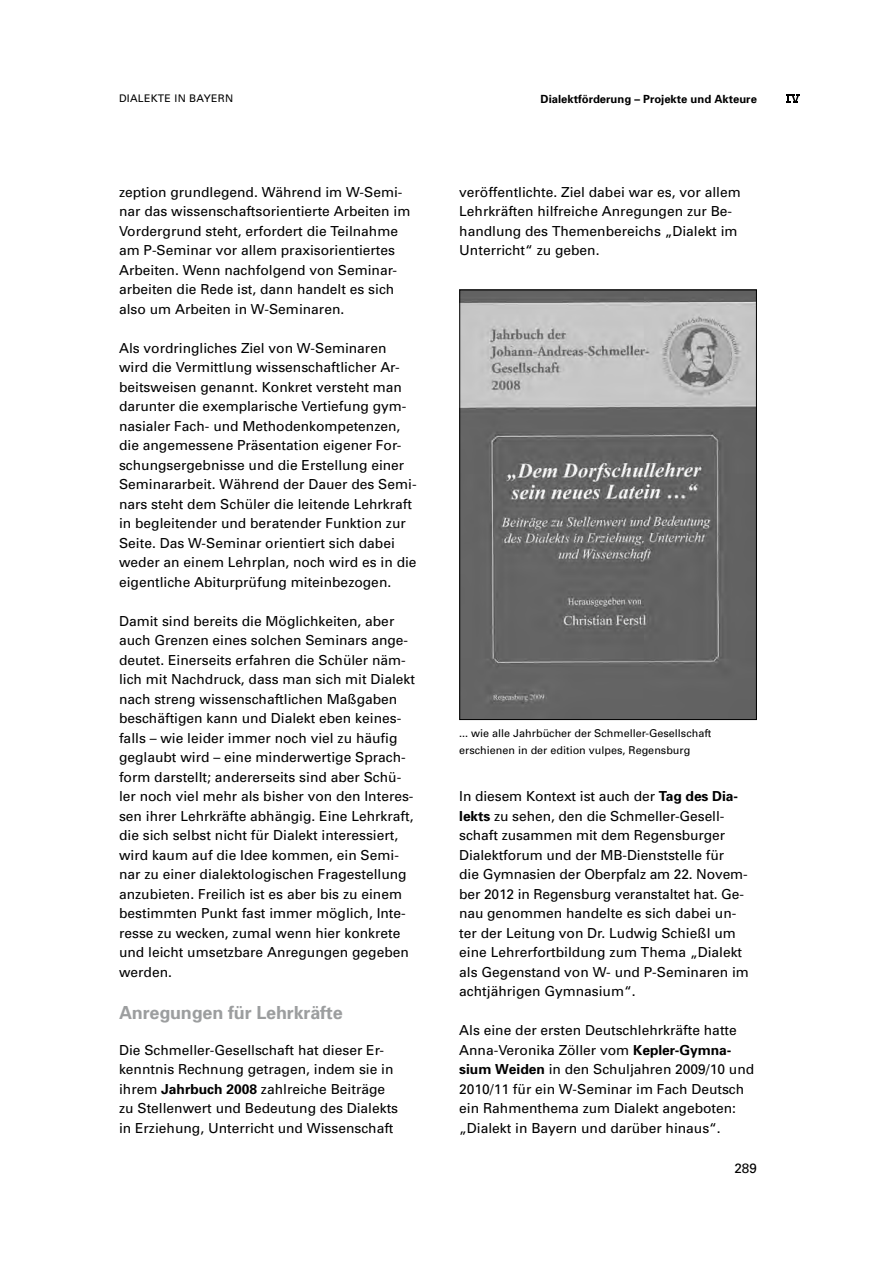
<style>
.page{position:relative;width:893px;height:1263px;background:#fff}
.page>*{position:absolute;margin:0;border:0;box-sizing:border-box;transform-origin:0 0}
.t1{font:700 18px "Univers";letter-spacing:-.01em;color:#9c9e9f}
.t2{font:13.8px/19.5px "Univers";color:#000}
.t3{font:13.5px "Univers";color:#000}
.t4{font:700 11.25px "Univers";color:#000}
.t5{font:10.8px/16.5px "Univers";color:#000}
.t6{font:10.5px "Univers";letter-spacing:.025em;color:#000}
.s1{font-weight:700}
</style>
<div class="page">
<svg style="left:786px;top:95px;width:13px;height:8px"></svg>
<img style="left:461px;top:291px;width:294px;height:427px">
<div style="left:459px;top:289px;width:298px;height:431px;border:1px solid #000"></div>
<p class="t6" style="left:119px;top:92px;width:116px">Dialekte in Bayern</p>
<p class="t4" style="left:541px;top:92px;width:218px">Dialektförderung – Projekte und Akteure</p>
<p class="t2" style="left:119px;top:182px;width:293px">zeption grundlegend. Während im W-Semi&shy;nar das wissenschaftsorientierte Arbeiten im Vordergrund steht, erfordert die Teilnahme am P-Seminar vor allem praxisorientiertes Arbeiten. Wenn nachfolgend von Seminar&shy;arbeiten die Rede ist, dann handelt es sich also um Arbeiten in W-Seminaren.</p>
<p class="t2" style="left:119px;top:338px;width:299px">Als vordringliches Ziel von W-Seminaren wird die Vermittlung wissenschaftlicher Ar&shy;beitsweisen genannt. Konkret versteht man darunter die exemplarische Vertiefung gym&shy;nasialer Fach- und Methodenkompetenzen, die angemessene Präsentation eigener For&shy;schungsergebnisse und die Erstellung einer Seminararbeit. Während der Dauer des Semi&shy;nars steht dem Schüler die leitende Lehrkraft in begleitender und beratender Funktion zur Seite. Das W-Seminar orientiert sich dabei weder an einem Lehrplan, noch wird es in die eigentliche Abiturprüfung miteinbezogen.</p>
<p class="t2" style="left:119px;top:611px;width:297px">Damit sind bereits die Möglichkeiten, aber auch Grenzen eines solchen Seminars ange&shy;deutet. Einerseits erfahren die Schüler näm&shy;lich mit Nachdruck, dass man sich mit Dialekt nach streng wissenschaftlichen Maßgaben beschäftigen kann und Dialekt eben keines&shy;falls – wie leider immer noch viel zu häufig geglaubt wird – eine minderwertige Sprach&shy;form darstellt; andererseits sind aber Schü&shy;ler noch viel mehr als bisher von den Interes&shy;sen ihrer Lehrkräfte abhängig. Eine Lehrkraft, die sich selbst nicht für Dialekt interessiert, wird kaum auf die Idee kommen, ein Semi&shy;nar zu einer dialektologischen Fragestellung anzubieten. Freilich ist es aber bis zu einem bestimmten Punkt fast immer möglich, Inte&shy;resse zu wecken, zumal wenn hier konkrete und leicht umsetzbare Anregungen gegeben werden.</p>
<p class="t1" style="left:119px;top:1001px;width:225px">Anregungen für Lehrkräfte</p>
<p class="t2" style="left:119px;top:1040px;width:281px">Die Schmeller-Gesellschaft hat dieser Er&shy;kenntnis Rechnung getragen, indem sie in ihrem <span class="s1">Jahrbuch 2008</span> zahlreiche Beiträge zu Stellenwert und Bedeutung des Dialekts in Erziehung, Unterricht und Wissenschaft</p>
<p class="t2" style="left:459px;top:182px;width:283px">veröffentlichte. Ziel dabei war es, vor allem Lehrkräften hilfreiche Anregungen zur Be&shy;handlung des Themenbereichs „Dialekt im Unterricht“ zu geben.</p>
<p class="t5" style="left:459px;top:725px;width:254px">... wie alle Jahrbücher der Schmeller-Gesellschaft erschienen in der edition vulpes, Regensburg</p>
<p class="t2" style="left:459px;top:786px;width:291px">In diesem Kontext ist auch der <span class="s1">Tag des Dia&shy;lekts</span> zu sehen, den die Schmeller-Gesell&shy;schaft zusammen mit dem Regensburger Dialektforum und der MB-Dienststelle für<br>die Gymnasien der Oberpfalz am 22. Novem&shy;ber 2012 in Regensburg veranstaltet hat. Ge&shy;nau genommen handelte es sich dabei un&shy;ter der Leitung von Dr. Ludwig Schießl um eine Lehrerfortbildung zum Thema „Dialekt als Gegenstand von W- und P-Seminaren im achtjährigen Gymnasium“.</p>
<p class="t2" style="left:459px;top:1020px;width:297px">Als eine der ersten Deutschlehrkräfte hatte Anna-Veronika Zöller vom <span class="s1">Kepler-Gymna&shy;sium Weiden</span> in den Schuljahren 2009/10 und 2010/11 für ein W-Seminar im Fach Deutsch ein Rahmenthema zum Dialekt angeboten: „Dialekt in Bayern und darüber hinaus“.</p>
<p class="t3" style="left:734px;top:1160px;width:24px">289</p>
</div>
